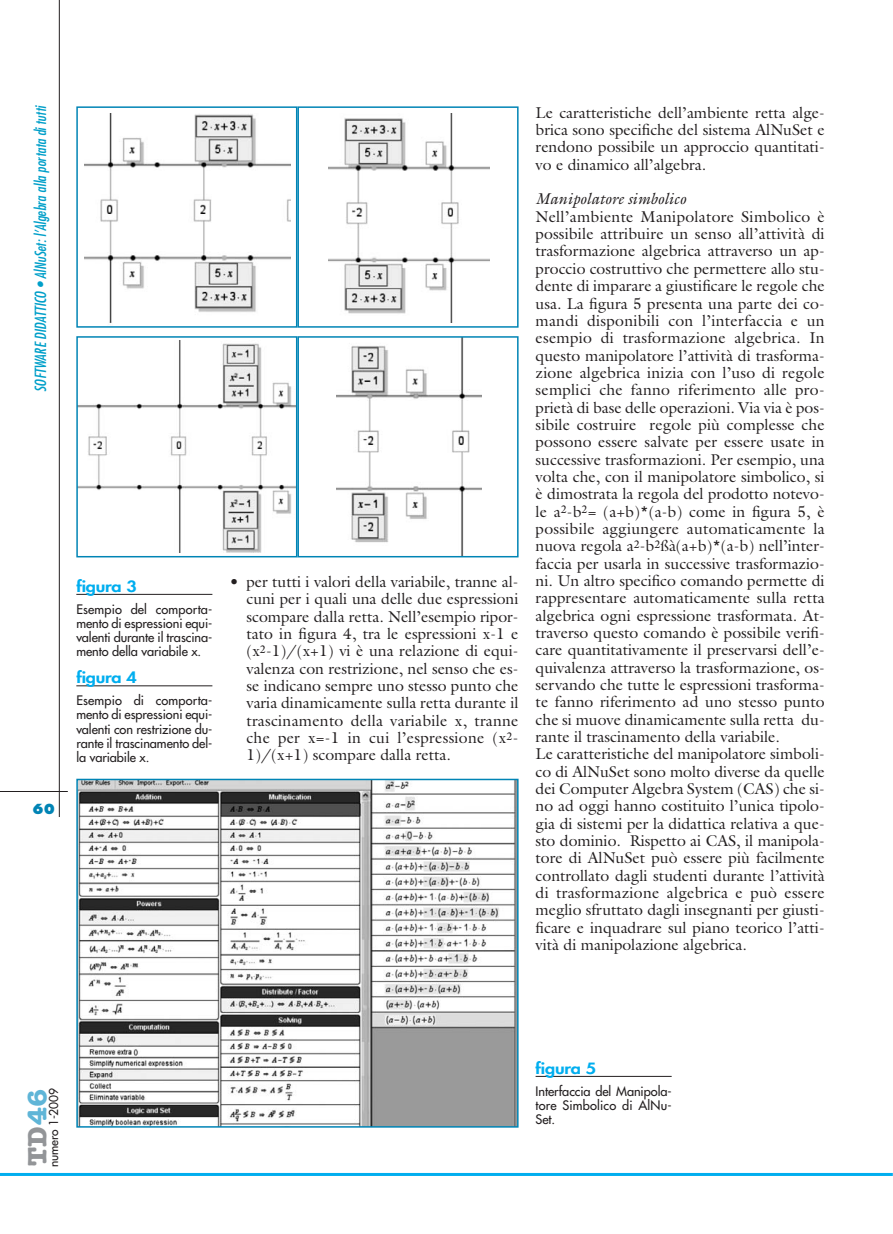
<style>
.page{position:relative;width:893px;height:1234px;background:#fff}
.page>*{position:absolute;margin:0;border:0;box-sizing:border-box;transform-origin:0 0}
.t1{font:700 27.45px "American Typewriter";color:#939598}
.t2{font:15.75px/17.4px "Galliard";color:#231f20;text-align:justify}
.t3{font:italic 15.75px "Galliard";color:#231f20}
.t4{font:800 15.15px "Futura";letter-spacing:-.01em;color:#00aeef;scale:1.19 1}
.t5{font:italic condensed 15px "Futura";color:#009fc9}
.t6{font:800 13.5px "Futura";color:#0084b5}
.t7{font:12.75px/14.2px "Futura";letter-spacing:-.005em;color:#231f20;text-align:justify}
.t8{font:12px "Futura";letter-spacing:-.01em;color:#231f20}
.s1{color:#5fb5d7}
</style>
<div class="page">
<hr style="left:0;top:1172px;width:893px;height:3px;background:#00aeef">
<hr style="left:59px;top:0;width:1px;height:816px;background:#231f20">
<hr style="left:0;top:791px;width:68px;height:1px;background:#231f20">
<img style="left:85px;top:113px;width:205px;height:210px">
<div style="left:76px;top:106px;width:221px;height:221px;border:2px solid #0084b5"></div>
<img style="left:329px;top:113px;width:160px;height:209px">
<div style="left:297px;top:106px;width:222px;height:221px;border:2px solid #0084b5"></div>
<img style="left:79px;top:781px;width:437px;height:343px">
<div style="left:76px;top:778px;width:443px;height:349px;border:2px solid #0084b5"></div>
<img style="left:79px;top:341px;width:215px;height:211px">
<div style="left:76px;top:336px;width:221px;height:221px;border:2px solid #0084b5"></div>
<img style="left:337px;top:339px;width:144px;height:215px">
<div style="left:297px;top:336px;width:222px;height:221px;border:2px solid #0084b5"></div>
<hr style="left:76px;top:594px;width:136px;height:1px;background:#231f20">
<hr style="left:76px;top:685px;width:136px;height:1px;background:#231f20">
<hr style="left:536px;top:1075px;width:136px;height:1px;background:#231f20">
<p class="t5" style="left:34px;top:392px;width:289px;rotate:-90deg">SOFTWARE DIDATTICO • AlNuSet:l ’Alg ebra alla portata ditutti</p>
<p class="t6" style="left:33px;top:803px;width:24px">60</p>
<p class="t4" style="left:76px;top:579px;width:52px">figura 3</p>
<p class="t7" style="left:76px;top:602px;width:138px">Esempio del comporta&shy;mento di espressioni equi&shy;valenti durante il trascina&shy;mento della variabile x.</p>
<p class="t4" style="left:76px;top:670px;width:52px">figura 4</p>
<p class="t7" style="left:76px;top:694px;width:138px">Esempio di comporta&shy;mento di espressioni equi&shy;valenti con restrizione du&shy;rante il trascinamento del&shy;la variabile x.</p>
<p class="t2" style="left:246px;top:574px;width:274px;text-indent:-17px">• per tutti i valori della variabile, tranne al&shy;cuni per i quali una delle due espressioni scompare dalla retta. Nell’esempio ripor&shy;tato in figura 4, tra le espressioni x-1 e (x<sup>2</sup>-1)/(x+1) vi è una relazione di equi&shy;valenza con restrizione, nel senso che es&shy;se indicano sempre uno stesso punto che varia dinamicamente sulla retta durante il trascinamento della variabile x, tranne che per x=-1 in cui l’espressione (x<sup>2</sup>- 1)/(x+1) scompare dalla retta.</p>
<p class="t2" style="left:536px;top:105px;width:291px">Le caratteristiche dell’ambiente retta alge&shy;brica sono specifiche del sistema AlNuSet e rendono possibile un approccio quantitati&shy;vo e dinamico all’algebra.</p>
<p class="t3" style="left:536px;top:193px;width:152px">Manipolatore simbolico</p>
<p class="t2" style="left:536px;top:209px;width:291px;text-align:left">Nell’ambiente Manipolatore Simbolico è possibile attribuire un senso all’attività di trasformazione algebrica attraverso un ap&shy;proccio costruttivo che permettere allo stu&shy;dente di imparare a giustificare le regole che usa. La figura 5 presenta una parte dei co&shy;mandi disponibili con l’interfaccia e un esempio di trasformazione algebrica. In questo manipolatore l’attività di trasforma&shy;zione algebrica inizia con l’uso di regole semplici che fanno riferimento alle pro&shy;prietà di base delle operazioni. Via via è pos&shy;sibile costruire regole più complesse che possono essere salvate per essere usate in successive trasformazioni. Per esempio, una volta che, con il manipolatore simbolico, si è dimostrata la regola del prodotto notevo&shy;le a<sup>2</sup>-b<sup>2</sup>= (a+b)*(a-b) come in figura 5, è possibile aggiungere automaticamente la nuova regola a<sup>2</sup>-b<sup>2</sup>ßà(a+b)*(a-b) nell’inter&shy;faccia per usarla in successive trasformazio&shy;ni. Un altro specifico comando permette di rappresentare automaticamente sulla retta algebrica ogni espressione trasformata. At&shy;traverso questo comando è possibile verifi&shy;care quantitativamente il preservarsi dell’e&shy;quivalenza attraverso la trasformazione, os&shy;servando che tutte le espressioni trasforma&shy;te fanno riferimento ad uno stesso punto che si muove dinamicamente sulla retta du&shy;rante il trascinamento della variabile.<br>Le caratteristiche del manipolatore simboli&shy;co di AlNuSet sono molto diverse da quelle dei Computer Algebra System (CAS) che si&shy;no ad oggi hanno costituito l’unica tipolo&shy;gia di sistemi per la didattica relativa a que&shy;sto dominio. Rispetto ai CAS, il manipola&shy;tore di AlNuSet può essere più facilmente controllato dagli studenti durante l’attività di trasformazione algebrica e può essere meglio sfruttato dagli insegnanti per giusti&shy;ficare e inquadrare sul piano teorico l’atti&shy;vità di manipolazione algebrica.</p>
<h1 class="t1" style="left:28px;top:1165px;width:79px;rotate:-90deg">TD<span class="s1">46</span></h1>
<p class="t8" style="left:48px;top:1166px;width:80px;rotate:-90deg">numero 1-2009</p>
<p class="t4" style="left:536px;top:1060px;width:52px">figura 5</p>
<p class="t7" style="left:536px;top:1084px;width:138px">Interfaccia del Manipola&shy;tore Simbolico di AlNu-Set.</p>
</div>
